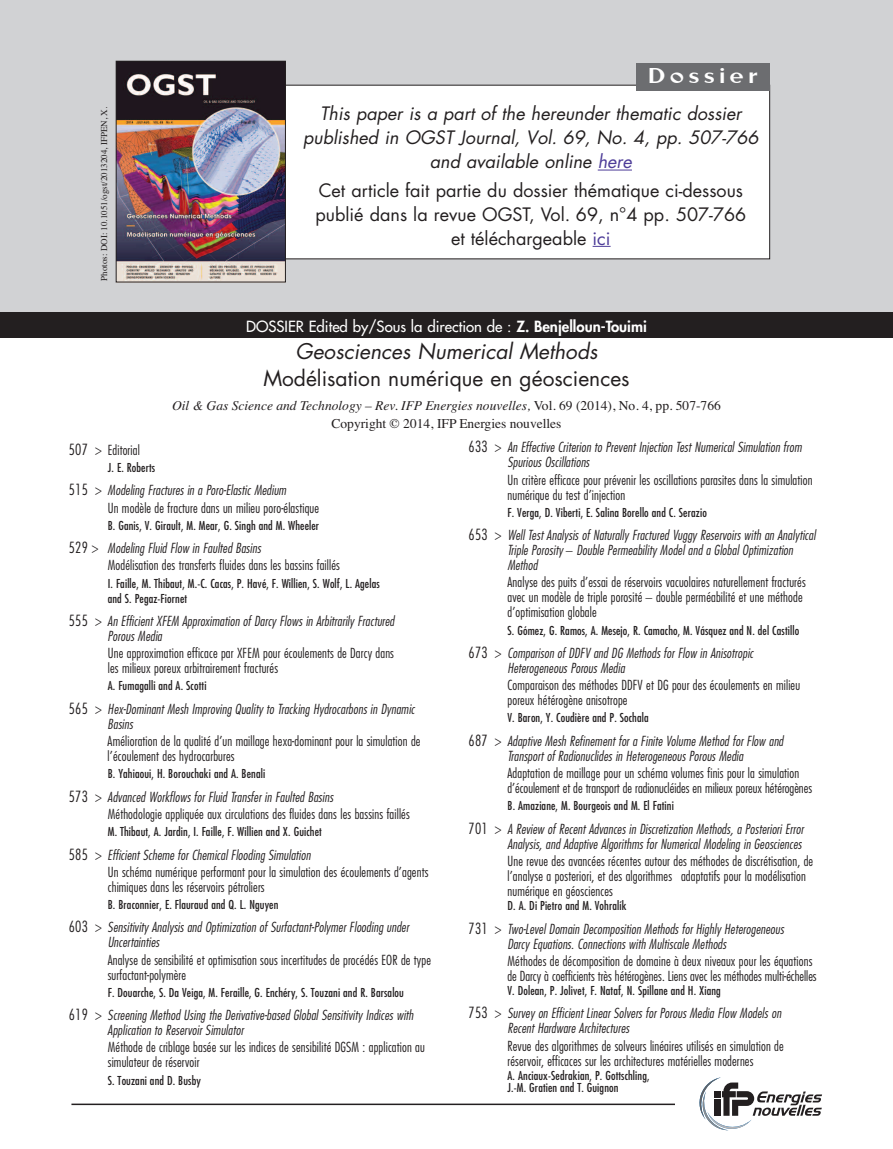
<style>
.page{position:relative;width:893px;height:1149px;background:#fff}
.page>*{position:absolute;margin:0;border:0;box-sizing:border-box;transform-origin:0 0}
.t1{font:24px "Rubino Sans ICG Fill";letter-spacing:.155em;color:#fff;scale:1.2 1}
.t2{font:21px "Futura Std";color:#231f20}
.t3{font:italic 21px "Futura Std";color:#231f20}
.t4{font:italic 18px/24px "Futura Std";color:#231f20;text-align:center}
.t5{font:18px/24px "Futura Std";color:#231f20;text-align:center}
.t6{font:500 15px "Futura Std";color:#fff}
.t7{font:300 condensed 13.5px/15px "Futura Std";letter-spacing:.01em;color:#231f20}
.t8{font:italic 300 condensed 13.5px/15px "Futura Std";letter-spacing:.01em;color:#231f20}
.t9{font:13.5px/18px "Times";color:#231f20;text-align:center}
.t10{font:condensed 12px/15px "Futura Std";letter-spacing:.01em;color:#231f20}
.t11{font:9px "Times";color:#231f20}
.s1{color:#4d3c98}
.s2{font-weight:800}
.s3{font-style:italic}
.s4{font-size:15px}
.s5{font-style:normal;font-size:15px}
</style>
<div class="page">
<div style="left:0;top:0;width:893px;height:312px;background:#d1d2d4"></div>
<div style="left:0;top:312px;width:893px;height:25px;background:#231f20"></div>
<div style="left:250px;top:85px;width:520px;height:174px;background:#fff"></div>
<hr style="left:598px;top:169px;width:34px;height:1px;background:#4d3c98">
<svg style="left:593px;top:246px;width:18px;height:1px"></svg>
<div style="left:637px;top:64px;width:133px;height:27px;background:#6c6d70"></div>
<img style="left:118px;top:63px;width:166px;height:217px">
<div style="left:116px;top:61px;width:170px;height:221px;border:1px solid #231f20"></div>
<hr style="left:71px;top:1103px;width:750px;height:1px;background:#231f20">
<div style="left:675px;top:1072px;width:147px;height:62px;background:#fff"></div>
<svg style="left:699px;top:1077px;width:123px;height:52px"></svg>
<p class="t11" style="left:99px;top:280px;width:175px;rotate:-90deg">Photos: DOI: 10.1051/ogst/2013204, IFPEN, X.</p>
<h1 class="t1" style="left:648px;top:61px;width:93px">Dossier</h1>
<h3 class="t4" style="left:303px;top:103px;width:457px">This paper is a part of the hereunder thematic dossier published in OGST Journal, Vol. 69, No. 4, pp. 507-766 and available online <span class="s1">here</span></h3>
<h3 class="t5" style="left:315px;top:179px;width:432px">Cet article fait partie du dossier thématique ci-dessous publié dans la revue OGST, Vol. 69, n°4 pp. 507-766 et téléchargeable <span class="s1">ici</span></h3>
<p class="t6" style="left:246px;top:318px;width:402px">DOSSIER Edited by/Sous la direction de : <span class="s2">Z. Benjelloun-Touimi</span></p>
<h2 class="t3" style="left:295px;top:341px;width:304px">Geosciences Numerical Methods</h2>
<h2 class="t2" style="left:263px;top:368px;width:368px">Modélisation numérique en géosciences</h2>
<p class="t9" style="left:172px;top:396px;width:550px"><span class="s3">Oil &amp; Gas Science and Technology – Rev. IFP Energies nouvelles,</span> Vol. 69 (2014), No. 4, pp. 507-766<br>Copyright © 2014, IFP Energies nouvelles</p>
<p class="t7" style="left:69px;top:443px;width:72px"><span class="s4">507 &gt;</span> Editorial</p>
<p class="t10" style="left:108px;top:460px;width:49px">J. E. Roberts</p>
<p class="t7" style="left:108px;top:482px;width:213px;line-height:17.1px;text-indent:-39px"><span class="s4">515 &gt;</span> <span class="s3">Modeling Fractures in a Poro-Elastic Medium<br></span>Un modèle de fracture dans un milieu poro-élastique</p>
<p class="t10" style="left:108px;top:518px;width:213px">B. Ganis, V. Girault, M. Mear, G. Singh and M. Wheeler</p>
<p class="t7" style="left:108px;top:540px;width:234px;line-height:17.1px;text-indent:-39px"><span class="s4">529 &gt;</span> <span class="s3">Modeling Fluid Flow in Faulted Basins<br></span>Modélisation des transferts fluides dans les bassins faillés</p>
<p class="t10" style="left:108px;top:576px;width:273px">I. Faille, M. Thibaut, M.-C. Cacas, P. Havé, F. Willien, S. Wolf, L. Agelas and S. Pegaz-Fiornet</p>
<p class="t8" style="left:108px;top:614px;width:288px;text-indent:-39px"><span class="s5">555 &gt;</span> An Efficient XFEM Approximation of Darcy Flows in Arbitrarily Fractured<br>Porous Media</p>
<p class="t7" style="left:108px;top:646px;width:288px">Une approximation efficace par XFEM pour écoulements de Darcy dans les milieux poreux arbitrairement fracturés</p>
<p class="t10" style="left:108px;top:679px;width:100px">A. Fumagalli and A. Scotti</p>
<p class="t8" style="left:108px;top:702px;width:308px;text-indent:-39px"><span class="s5">565 &gt;</span> Hex-Dominant Mesh Improving Quality to Tracking Hydrocarbons in Dynamic<br>Basins</p>
<p class="t7" style="left:108px;top:734px;width:314px">Amélioration de la qualité d’un maillage hexa-dominant pour la simulation de l’écoulement des hydrocarbures</p>
<p class="t10" style="left:108px;top:766px;width:159px">B. Yahiaoui, H. Borouchaki and A. Benali</p>
<p class="t7" style="left:108px;top:788px;width:304px;line-height:17.1px;text-indent:-39px"><span class="s4">573 &gt;</span> <span class="s3">Advanced Workflows for Fluid Transfer in Faulted Basins<br></span>Méthodologie appliquée aux circulations des fluides dans les bassins faillés</p>
<p class="t10" style="left:108px;top:824px;width:216px">M. Thibaut, A. Jardin, I. Faille, F. Willien and X. Guichet</p>
<p class="t7" style="left:108px;top:846px;width:322px;line-height:17.1px;text-indent:-39px"><span class="s4">585 &gt;</span> <span class="s3">Efficient Scheme for Chemical Flooding Simulation<br></span>Un schéma numérique performant pour la simulation des écoulements d’agents</p>
<p class="t7" style="left:108px;top:879px;width:158px">chimiques dans les réservoirs pétroliers</p>
<p class="t10" style="left:108px;top:897px;width:172px">B. Braconnier, E. Flauraud and Q. L. Nguyen</p>
<p class="t8" style="left:108px;top:920px;width:303px;text-indent:-39px"><span class="s5">603 &gt;</span> Sensitivity Analysis and Optimization of Surfactant-Polymer Flooding under<br>Uncertainties</p>
<p class="t7" style="left:108px;top:952px;width:325px">Analyse de sensibilité et optimisation sous incertitudes de procédés EOR de type surfactant-polymère</p>
<p class="t10" style="left:108px;top:985px;width:298px">F. Douarche, S. Da Veiga, M. Feraille, G. Enchéry, S. Touzani and R. Barsalou</p>
<p class="t8" style="left:108px;top:1008px;width:307px;text-indent:-39px"><span class="s5">619 &gt;</span> Screening Method Using the Derivative-based Global Sensitivity Indices with<br>Application to Reservoir Simulator</p>
<p class="t7" style="left:108px;top:1040px;width:319px">Méthode de criblage basée sur les indices de sensibilité DGSM : application au simulateur de réservoir</p>
<p class="t10" style="left:108px;top:1072px;width:95px">S. Touzani and D. Busby</p>
<p class="t8" style="left:507px;top:440px;width:296px;text-indent:-39px"><span class="s5">633 &gt;</span> An Effective Criterion to Prevent Injection Test Numerical Simulation from<br>Spurious Oscillations</p>
<p class="t7" style="left:507px;top:473px;width:306px">Un critère efficace pour prévenir les oscillations parasites dans la simulation numérique du test d’injection</p>
<p class="t10" style="left:507px;top:505px;width:201px">F. Verga, D. Viberti, E. Salina Borello and C. Serazio</p>
<p class="t8" style="left:507px;top:528px;width:310px;text-indent:-39px"><span class="s5">653 &gt;</span> Well Test Analysis of Naturally Fractured Vuggy Reservoirs with an Analytical<br>Triple Porosity _ Double Permeability Model and a Global Optimization<br>Method</p>
<p class="t7" style="left:507px;top:575px;width:300px">Analyse des puits d’essai de réservoirs vacuolaires naturellement fracturés avec un modèle de triple porosité <sup>_</sup> double perméabilité et une méthode d’optimisation globale</p>
<p class="t10" style="left:507px;top:623px;width:293px">S. Gómez, G. Ramos, A. Mesejo, R. Camacho, M. Vásquez and N. del Castillo</p>
<p class="t8" style="left:507px;top:646px;width:247px;text-indent:-39px"><span class="s5">673 &gt;</span> Comparison of DDFV and DG Methods for Flow in Anisotropic<br>Heterogeneous Porous Media</p>
<p class="t7" style="left:507px;top:678px;width:294px">Comparaison des méthodes DDFV et DG pour des écoulements en milieu poreux hétérogène anisotrope</p>
<p class="t10" style="left:507px;top:711px;width:143px">V. Baron, Y. Coudière and P. Sochala</p>
<p class="t8" style="left:469px;top:734px;width:316px;text-align:center"><span class="s5">687 &gt;</span> Adaptive Mesh Refinement for a Finite Volume Method for Flow and<br>Transport of Radionuclides in Heterogeneous Porous Media</p>
<p class="t7" style="left:507px;top:766px;width:306px">Adaptation de maillage pour un schéma volumes finis pour la simulation d’écoulement et de transport de radionucléides en milieux poreux hétérogènes</p>
<p class="t10" style="left:507px;top:798px;width:168px">B. Amaziane, M. Bourgeois and M. El Fatini</p>
<p class="t8" style="left:469px;top:821px;width:336px;text-align:right"><span class="s5">701 &gt;</span> A Review of Recent Advances in Discretization Methods, a Posteriori Error<br>Analysis, and Adaptive Algorithms for Numerical Modeling in Geosciences</p>
<p class="t7" style="left:507px;top:854px;width:307px">Une revue des avancées récentes autour des méthodes de discrétisation, de l’analyse a posteriori, et des algorithmes adaptatifs pour la modélisation numérique en géosciences</p>
<p class="t10" style="left:507px;top:898px;width:120px">D. A. Di Pietro and M. Vohralík</p>
<p class="t8" style="left:507px;top:921px;width:278px;text-indent:-39px"><span class="s5">731 &gt;</span> Two-Level Domain Decomposition Methods for Highly Heterogeneous<br>Darcy Equations. Connections with Multiscale Methods</p>
<p class="t7" style="left:507px;top:953px;width:311px">Méthodes de décomposition de domaine à deux niveaux pour les équations de Darcy à coefficients très hétérogènes. Liens avec les méthodes multi-échelles</p>
<p class="t10" style="left:507px;top:983px;width:215px">V. Dolean, P. Jolivet, F. Nataf, N. Spillane and H. Xiang</p>
<p class="t8" style="left:507px;top:1006px;width:275px;text-indent:-39px"><span class="s5">753 &gt;</span> Survey on Efficient Linear Solvers for Porous Media Flow Models on<br>Recent Hardware Architectures</p>
<p class="t7" style="left:507px;top:1038px;width:278px">Revue des algorithmes de solveurs linéaires utilisés en simulation de réservoir, efficaces sur les architectures matérielles modernes</p>
<p class="t10" style="left:507px;top:1069px;width:144px;line-height:12px">A. Anciaux-Sedrakian, P. Gottschling,<br>J.-M. Gratien and T. Guignon</p>
</div>
